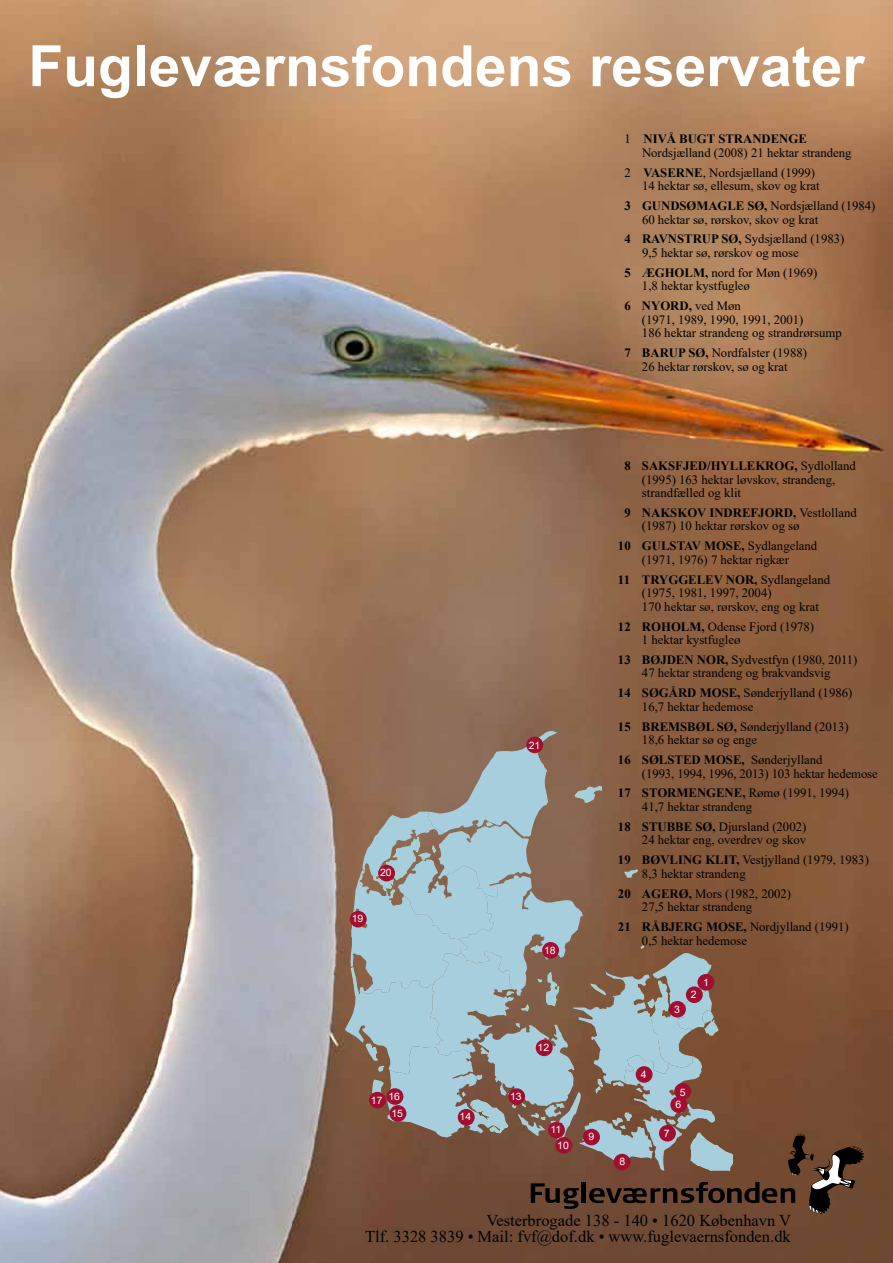
<style>
.page{position:relative;width:893px;height:1263px;background:#fff}
.page>*{position:absolute;margin:0;border:0;box-sizing:border-box;transform-origin:0 0}
.t1{font:700 57px "Arial";color:#fff}
.t2{font:16.5px/16.5px "Times New Roman";color:#000;text-align:right}
.t3{font:12.75px/13.5px "Times New Roman";color:#000}
.t4{font:10.2px/12.3px "Arial";color:#fff;text-align:center}
.s1{font-weight:700}
</style>
<div class="page">
<img style="left:0;top:0;width:893px;height:1263px">
<svg style="left:345px;top:731px;width:519px;height:483px;background:#897467"></svg>
<h1 class="t1" style="left:28px;top:26px;width:838px">Fugleværnsfondens reservater</h1>
<p class="t3" style="left:642px;top:132px;width:211px;text-indent:-18px">1 <span class="s1">NIVÅ BUGT STRANDENGE<br></span>Nordsjælland (2008) 21 hektar strandeng</p>
<p class="t3" style="left:642px;top:165px;width:179px;text-indent:-18px">2 <span class="s1">VASERNE</span>, Nordsjælland (1999)<br>14 hektar sø, ellesum, skov og krat</p>
<p class="t3" style="left:642px;top:199px;width:235px;text-indent:-18px"><span class="s1">3 GUNDSØMAGLE SØ,</span> Nordsjælland (1984)<br>60 hektar sø, rørskov, skov og krat</p>
<p class="t3" style="left:642px;top:232px;width:204px;text-indent:-18px"><span class="s1">4 RAVNSTRUP SØ,</span> Sydsjælland (1983)<br>9,5 hektar sø, rørskov og mose</p>
<p class="t3" style="left:642px;top:265px;width:177px;text-indent:-18px"><span class="s1">5 ÆGHOLM,</span> nord for Møn (1969)<br>1,8 hektar kystfugleø</p>
<p class="t3" style="left:642px;top:299px;width:201px;text-indent:-18px"><span class="s1">6 NYORD,</span> ved Møn<br>(1971, 1989, 1990, 1991, 2001)<br>186 hektar strandeng og strandrørsump</p>
<p class="t3" style="left:624px;top:346px;width:184px;text-align:center"><span class="s1">7 BARUP SØ,</span> Nordfalster (1988)<br>26 hektar rørskov, sø og krat</p>
<p class="t4" style="left:529px;top:739px;width:13px">21</p>
<p class="t4" style="left:352px;top:913px;width:13px">19</p>
<p class="t4" style="left:380px;top:867px;width:13px">20</p>
<p class="t4" style="left:544px;top:944px;width:13px">18</p>
<p class="t4" style="left:388px;top:1090px;width:13px">16</p>
<p class="t4" style="left:510px;top:1090px;width:13px">13</p>
<p class="t4" style="left:371px;top:1094px;width:13px">17</p>
<p class="t4" style="left:391px;top:1107px;width:13px">15</p>
<p class="t4" style="left:460px;top:1111px;width:13px">14</p>
<p class="t4" style="left:538px;top:1041px;width:13px">12</p>
<p class="t4" style="left:551px;top:1123px;width:12px">11</p>
<p class="t4" style="left:557px;top:1139px;width:13px">10</p>
<p class="t4" style="left:589px;top:1130px;width:7px">9</p>
<p class="t3" style="left:642px;top:459px;width:215px;text-indent:-18px"><span class="s1">8 SAKSFJED/HYLLEKROG,</span> Sydlolland (1995) 163 hektar løvskov, strandeng, strandfælled og klit</p>
<p class="t3" style="left:642px;top:505px;width:216px;text-indent:-18px"><span class="s1">9 NAKSKOV INDREFJORD,</span> Vestlolland (1987) 10 hektar rørskov og sø</p>
<p class="t3" style="left:618px;top:539px;width:201px;text-align:center"><span class="s1">10 GULSTAV MOSE,</span> Sydlangeland (1971, 1976) 7 hektar rigkær</p>
<p class="t3" style="left:642px;top:572px;width:190px;text-indent:-24px"><span class="s1">11 TRYGGELEV NOR,</span> Sydlangeland (1975, 1981, 1997, 2004)<br>170 hektar sø, rørskov, eng og krat</p>
<p class="t3" style="left:642px;top:619px;width:174px;text-indent:-24px"><span class="s1">12 ROHOLM,</span> Odense Fjord (1978)<br>1 hektar kystfugleø</p>
<p class="t3" style="left:618px;top:652px;width:241px;text-align:center"><span class="s1">13 BØJDEN NOR,</span> Sydvestfyn (1980, 2011)<br>47 hektar strandeng og brakvandsvig</p>
<p class="t3" style="left:642px;top:686px;width:212px;text-indent:-24px"><span class="s1">14 SØGÅRD MOSE,</span> Sønderjylland (1986)<br>16,7 hektar hedemose</p>
<p class="t3" style="left:642px;top:719px;width:208px;text-indent:-24px"><span class="s1">15 BREMSBØL SØ,</span> Sønderjylland (2013)<br>18,6 hektar sø og enge</p>
<p class="t3" style="left:642px;top:753px;width:237px;text-indent:-24px"><span class="s1">16 SØLSTED MOSE,</span> Sønderjylland<br>(1993, 1994, 1996, 2013) 103 hektar hedemose</p>
<p class="t3" style="left:642px;top:786px;width:208px;text-indent:-24px"><span class="s1">17 STORMENGENE,</span> Rømø (1991, 1994)<br>41,7 hektar strandeng</p>
<p class="t3" style="left:618px;top:819px;width:190px;text-align:right"><span class="s1">18 STUBBE SØ,</span> Djursland (2002)<br>24 hektar eng, overdrev og skov</p>
<p class="t3" style="left:642px;top:853px;width:228px;text-indent:-24px"><span class="s1">19 BØVLING KLIT,</span> Vestjylland (1979, 1983)<br>8,3 hektar strandeng</p>
<p class="t3" style="left:642px;top:886px;width:151px;text-indent:-24px"><span class="s1">20 AGERØ,</span> Mors (1982, 2002)<br>27,5 hektar strandeng</p>
<p class="t3" style="left:642px;top:919px;width:208px;text-indent:-24px"><span class="s1">21 RÅBJERG MOSE,</span> Nordjylland (1991)<br>0,5 hektar hedemose</p>
<p class="t4" style="left:674px;top:1003px;width:7px">3</p>
<p class="t4" style="left:691px;top:988px;width:7px">2</p>
<p class="t4" style="left:703px;top:976px;width:7px">1</p>
<p class="t4" style="left:641px;top:1068px;width:7px">4</p>
<p class="t4" style="left:620px;top:1155px;width:7px">8</p>
<p class="t4" style="left:675px;top:1086px;width:12px">5<br>6</p>
<p class="t4" style="left:664px;top:1127px;width:7px">7</p>
<p class="t2" style="left:365px;top:1211px;width:428px">Vesterbrogade 138 - 140 • 1620 København V<br>Tlf. 3328 3839 • Mail: fvf@dof.dk • www.fuglevaernsfonden.dk</p>
</div>
